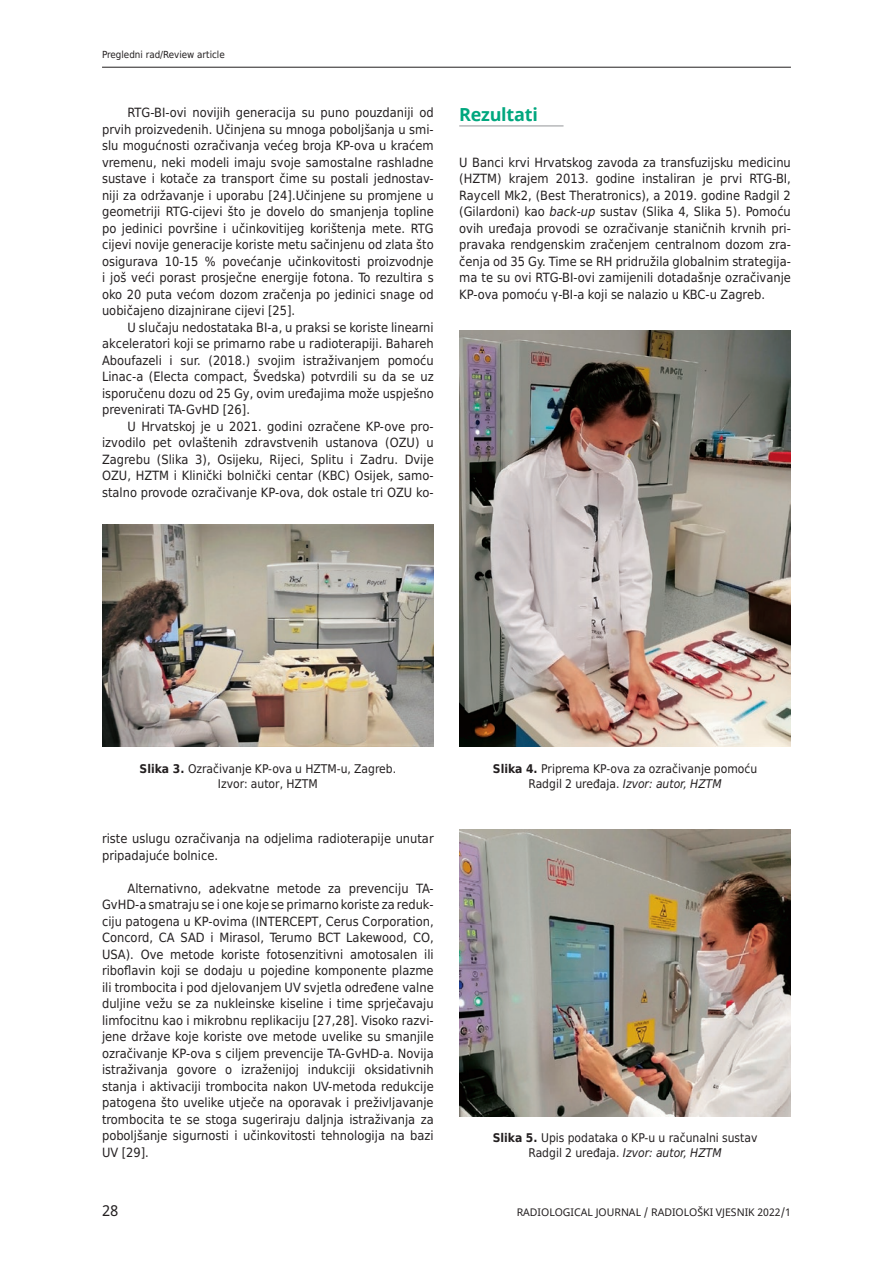
<style>
.page{position:relative;width:893px;height:1263px;background:#fff}
.page>*{position:absolute;margin:0;border:0;box-sizing:border-box;transform-origin:0 0}
.t1{font:700 18px "Noto Sans";letter-spacing:-.015em;color:#00a77e}
.t2{font:15px "Noto Sans";color:#231f20}
.t3{font:12.75px/16.5px "DejaVu Sans Condensed";color:#231f20;text-align:justify}
.t4{font:12px/15px "DejaVu Sans Condensed";color:#231f20;text-align:center}
.t5{font:10.5px "Noto Sans";color:#231f20}
.t6{font:9.75px "DejaVu Sans Condensed";color:#231f20}
.s1{font-style:italic}
.s2{font-weight:700}
</style>
<div class="page">
<hr style="left:459px;top:126px;width:104px;height:1px;background:#939598">
<img style="left:102px;top:524px;width:332px;height:223px">
<img style="left:459px;top:330px;width:332px;height:417px">
<img style="left:459px;top:829px;width:332px;height:287px">
<hr style="left:102px;top:67px;width:689px;height:1px;background:#231f20">
<p class="t6" style="left:102px;top:46px;width:124px">Pregledni rad/Review article</p>
<p class="t3" style="left:102px;top:104px;width:333px;text-indent:26px">RTG-BI-ovi novijih generacija su puno pouzdaniji od prvih proizvedenih. Učinjena su mnoga poboljšanja u smi&shy;slu mogućnosti ozračivanja većeg broja KP-ova u kraćem vremenu, neki modeli imaju svoje samostalne rashladne sustave i kotače za transport čime su postali jednostav&shy;niji za održavanje i uporabu [24].Učinjene su promjene u geometriji RTG-cijevi što je dovelo do smanjenja topline po jedinici površine i učinkovitijeg korištenja mete. RTG cijevi novije generacije koriste metu sačinjenu od zlata što osigurava 10-15 % povećanje učinkovitosti proizvodnje i još veći porast prosječne energije fotona. To rezultira s oko 20 puta većom dozom zračenja po jedinici snage od uobičajeno dizajnirane cijevi [25].</p>
<p class="t3" style="left:102px;top:318px;width:333px;text-indent:26px">U slučaju nedostataka BI-a, u praksi se koriste linearni akceleratori koji se primarno rabe u radioterapiji. Bahareh Aboufazeli i sur. (2018.) svojim istraživanjem pomoću Linac-a (Electa compact, Švedska) potvrdili su da se uz isporučenu dozu od 25 Gy, ovim uređajima može uspješno prevenirati TA-GvHD [26].</p>
<p class="t3" style="left:102px;top:417px;width:333px;text-indent:26px">U Hrvatskoj je u 2021. godini ozračene KP-ove pro&shy;izvodilo pet ovlaštenih zdravstvenih ustanova (OZU) u Zagrebu (Slika 3), Osijeku, Rijeci, Splitu i Zadru. Dvije OZU, HZTM i Klinički bolnički centar (KBC) Osijek, samo&shy;stalno provode ozračivanje KP-ova, dok ostale tri OZU ko-</p>
<h1 class="t1" style="left:459px;top:102px;width:80px">Rezultati</h1>
<p class="t3" style="left:459px;top:153px;width:333px">U Banci krvi Hrvatskog zavoda za transfuzijsku medicinu (HZTM) krajem 2013. godine instaliran je prvi RTG-BI, Raycell Mk2, (Best Theratronics), a 2019. godine Radgil 2 (Gilardoni) kao <span class="s1">back-up</span> sustav (Slika 4, Slika 5). Pomoću ovih uređaja provodi se ozračivanje staničnih krvnih pri&shy;pravaka rendgenskim zračenjem centralnom dozom zra&shy;čenja od 35 Gy. Time se RH pridružila globalnim strategija&shy;ma te su ovi RTG-BI-ovi zamijenili dotadašnje ozračivanje KP-ova pomoću γ-BI-a koji se nalazio u KBC-u Zagreb.</p>
<p class="t4" style="left:140px;top:760px;width:258px"><span class="s2">Slika 3.</span> Ozračivanje KP-ova u HZTM-u, Zagreb.<br>Izvor: autor, HZTM</p>
<p class="t4" style="left:493px;top:760px;width:266px"><span class="s2">Slika 4.</span> Priprema KP-ova za ozračivanje pomoću<br>Radgil 2 uređaja. <span class="s1">Izvor: autor, HZTM</span></p>
<p class="t3" style="left:102px;top:830px;width:333px">riste uslugu ozračivanja na odjelima radioterapije unutar pripadajuće bolnice.</p>
<p class="t3" style="left:102px;top:879px;width:333px;text-indent:26px">Alternativno, adekvatne metode za prevenciju TA-GvHD-a smatraju se i one koje se primarno koriste za reduk&shy;ciju patogena u KP-ovima (INTERCEPT, Cerus Corporation, Concord, CA SAD i Mirasol, Terumo BCT Lakewood, CO, USA). Ove metode koriste fotosenzitivni amotosalen ili riboflavin koji se dodaju u pojedine komponente plazme ili trombocita i pod djelovanjem UV svjetla određene valne duljine vežu se za nukleinske kiseline i time sprječavaju limfocitnu kao i mikrobnu replikaciju [27,28]. Visoko razvi&shy;jene države koje koriste ove metode uvelike su smanjile ozračivanje KP-ova s ciljem prevencije TA-GvHD-a. Novija istraživanja govore o izraženijoj indukciji oksidativnih stanja i aktivaciji trombocita nakon UV-metoda redukcije patogena što uvelike utječe na oporavak i preživljavanje trombocita te se stoga sugeriraju daljnja istraživanja za poboljšanje sigurnosti i učinkovitosti tehnologija na bazi UV [29].</p>
<p class="t4" style="left:493px;top:1129px;width:266px"><span class="s2">Slika 5.</span> Upis podataka o KP-u u računalni sustav<br>Radgil 2 uređaja. <span class="s1">Izvor: autor, HZTM</span></p>
<p class="t2" style="left:102px;top:1200px;width:18px">28</p>
<p class="t5" style="left:517px;top:1204px;width:276px">RADIOLOGICAL JOURNAL / RADIOLOŠKI VJESNIK 2022/1</p>
</div>
